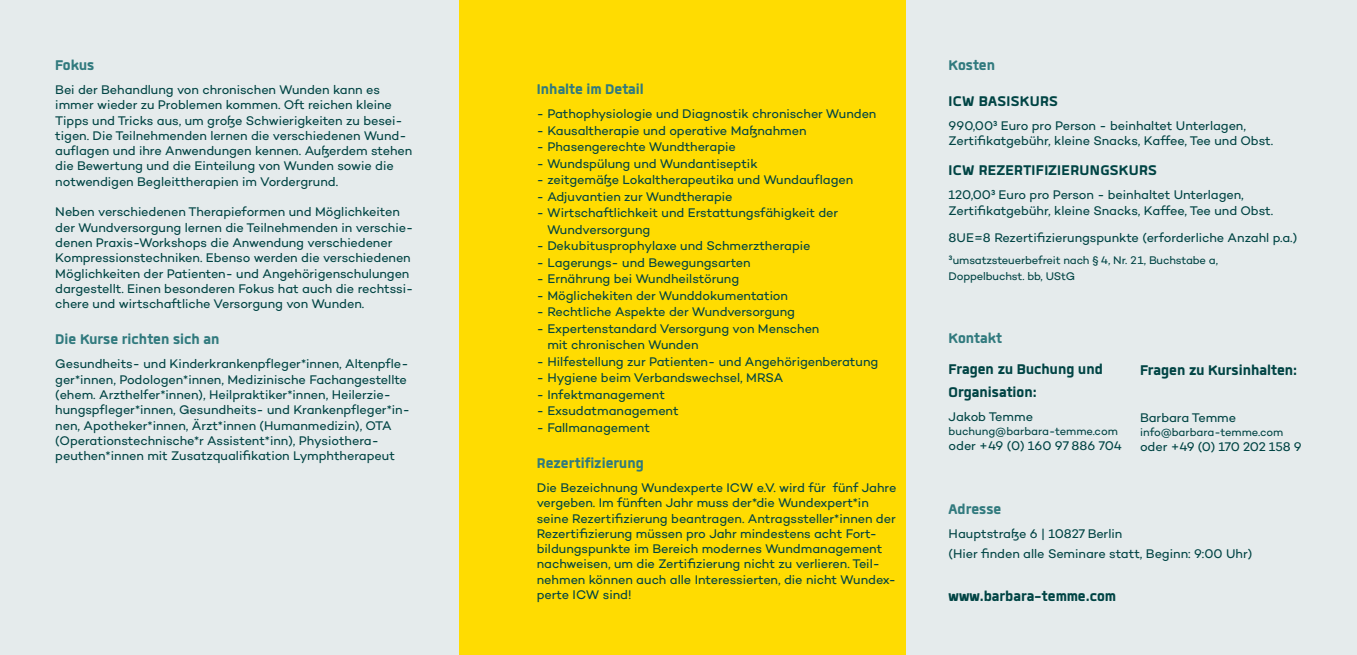
<style>
.page{position:relative;width:1357px;height:655px;background:#fff}
.page>*{position:absolute;margin:0;border:0;box-sizing:border-box;transform-origin:0 0}
.t1{font:800 19.5px/23.4px "Quan";color:#044}
.t2{font:800 19.5px "Quan";color:#317a7e}
.t3{font:12.75px/15.3px "Campton";letter-spacing:-.005em;color:#044}
.t4{font:11.25px/16.2px "Campton";letter-spacing:-.01em;color:#044}
</style>
<div class="page">
<div style="left:0;top:0;width:1356px;height:655px;background:#e5ebec"></div>
<div style="left:459px;top:0;width:447px;height:655px;background:#ffdc01"></div>
<h1 class="t2" style="left:55px;top:56px;width:41px">Fokus</h1>
<p class="t3" style="left:55px;top:82px;width:358px">Bei der Behandlung von chronischen Wunden kann es immer wieder zu Problemen kommen. Oft reichen kleine Tipps und Tricks aus, um große Schwierigkeiten zu besei&shy;tigen. Die Teilnehmenden lernen die verschiedenen Wund&shy;auflagen und ihre Anwendungen kennen. Außerdem stehen die Bewertung und die Einteilung von Wunden sowie die notwendigen Begleittherapien im Vordergrund.</p>
<p class="t3" style="left:55px;top:204px;width:359px">Neben verschiedenen Therapieformen und Möglichkeiten der Wundversorgung lernen die Teilnehmenden in verschie&shy;denen Praxis-Workshops die Anwendung verschiedener Kompressionstechniken. Ebenso werden die verschiedenen Möglichkeiten der Patienten- und Angehörigenschulungen dargestellt. Einen besonderen Fokus hat auch die rechtssi&shy;chere und wirtschaftliche Versorgung von Wunden.</p>
<h1 class="t2" style="left:55px;top:330px;width:166px">Die Kurse richten sich an</h1>
<p class="t3" style="left:55px;top:356px;width:356px">Gesundheits- und Kinderkrankenpfleger*innen, Altenpfle&shy;ger*innen, Podologen*innen, Medizinische Fachangestellte (ehem. Arzthelfer*innen), Heilpraktiker*innen, Heilerzie&shy;hungspfleger*innen, Gesundheits- und Krankenpfleger*in&shy;nen, Apotheker*innen, Ärzt*innen (Humanmedizin), OTA (Operationstechnische*r Assistent*inn), Physiothera&shy;peuthen*innen mit Zusatzqualifikation Lymphtherapeut</p>
<h1 class="t2" style="left:537px;top:80px;width:108px">Inhalte im Detail</h1>
<p class="t3" style="left:537px;top:106px;width:341px">- Pathophysiologie und Diagnostik chronischer Wunden</p>
<p class="t3" style="left:537px;top:122px;width:271px">- Kausaltherapie und operative Maßnahmen</p>
<p class="t3" style="left:537px;top:139px;width:200px">- Phasengerechte Wundtherapie</p>
<p class="t3" style="left:537px;top:155px;width:222px">- Wundspülung und Wundantiseptik</p>
<p class="t3" style="left:537px;top:172px;width:318px">- zeitgemäße Lokaltherapeutika und Wundauflagen</p>
<p class="t3" style="left:537px;top:188px;width:197px">- Adjuvantien zur Wundtherapie</p>
<p class="t3" style="left:547px;top:204px;width:293px;line-height:16.5px;text-indent:-10px">- Wirtschaftlichkeit und Erstattungsfähigkeit der<br>Wundversorgung</p>
<p class="t3" style="left:537px;top:238px;width:275px">- Dekubitusprophylaxe und Schmerztherapie</p>
<p class="t3" style="left:537px;top:254px;width:215px">- Lagerungs- und Bewegungsarten</p>
<p class="t3" style="left:537px;top:271px;width:204px">- Ernährung bei Wundheilstörung</p>
<p class="t3" style="left:537px;top:287px;width:253px">- Möglichekiten der Wunddokumentation</p>
<p class="t3" style="left:537px;top:304px;width:260px">- Rechtliche Aspekte der Wundversorgung</p>
<p class="t3" style="left:547px;top:320px;width:273px;line-height:16.5px;text-indent:-11px">- Expertenstandard Versorgung von Menschen mit chronischen Wunden</p>
<p class="t3" style="left:537px;top:353px;width:343px">- Hilfestellung zur Patienten- und Angehörigenberatung</p>
<p class="t3" style="left:537px;top:370px;width:248px">- Hygiene beim Verbandswechsel, MRSA</p>
<p class="t3" style="left:537px;top:386px;width:130px">- Infektmanagement</p>
<p class="t3" style="left:537px;top:403px;width:143px">- Exsudatmanagement</p>
<p class="t3" style="left:537px;top:419px;width:115px">- Fallmanagement</p>
<h1 class="t2" style="left:537px;top:454px;width:109px">Rezertifizierung</h1>
<p class="t3" style="left:537px;top:480px;width:361px">Die Bezeichnung Wundexperte ICW e.V. wird für fünf Jahre vergeben. Im fünften Jahr muss der*die Wundexpert*in seine Rezertifizierung beantragen. Antragssteller*innen der Rezertifizierung müssen pro Jahr mindestens acht Fort&shy;bildungspunkte im Bereich modernes Wundmanagement nachweisen, um die Zertifizierung nicht zu verlieren. Teil&shy;nehmen können auch alle Interessierten, die nicht Wundex&shy;perte ICW sind!</p>
<h1 class="t2" style="left:948px;top:56px;width:48px">Kosten</h1>
<h1 class="t1" style="left:948px;top:89px;width:111px">ICW BASISKURS</h1>
<p class="t3" style="left:948px;top:118px;width:326px">990,00<sup>3</sup> Euro pro Person - beinhaltet Unterlagen,<br>Zertifikatgebühr, kleine Snacks, Kaffee, Tee und Obst.</p>
<h1 class="t1" style="left:948px;top:159px;width:210px">ICW REZERTIFIZIERUNGSKURS</h1>
<p class="t3" style="left:948px;top:187px;width:326px">120,00<sup>3</sup> Euro pro Person - beinhaltet Unterlagen,<br>Zertifikatgebühr, kleine Snacks, Kaffee, Tee und Obst.</p>
<p class="t3" style="left:948px;top:229px;width:350px">8UE=8 Rezertifizierungspunkte (erforderliche Anzahl p.a.)</p>
<p class="t4" style="left:948px;top:252px;width:271px"><sup>3</sup>umsatzsteuerbefreit nach § 4, Nr. 21, Buchstabe a,<br>Doppelbuchst. bb, UStG</p>
<h1 class="t2" style="left:948px;top:329px;width:55px">Kontakt</h1>
<h1 class="t1" style="left:948px;top:357px;width:156px">Fragen zu Buchung und<br>Organisation:</h1>
<p class="t3" style="left:948px;top:409px;width:86px">Jakob Temme</p>
<p class="t4" style="left:948px;top:423px;width:171px">buchung@barbara-temme.com</p>
<p class="t3" style="left:948px;top:438px;width:175px">oder +49 (0) 160 97 886 704</p>
<h1 class="t1" style="left:1140px;top:358px;width:159px">Fragen zu Kursinhalten:</h1>
<p class="t3" style="left:1140px;top:410px;width:98px">Barbara Temme</p>
<p class="t4" style="left:1140px;top:423px;width:145px">info@barbara-temme.com</p>
<p class="t3" style="left:1140px;top:438px;width:163px">oder +49 (0) 170 202 158 9</p>
<h1 class="t2" style="left:948px;top:500px;width:54px">Adresse</h1>
<p class="t3" style="left:948px;top:524px;width:305px;line-height:19.5px">Hauptstraße 6 | 10827 Berlin<br>(Hier finden alle Seminare statt, Beginn: 9:00 Uhr)</p>
<h1 class="t1" style="left:948px;top:584px;width:169px">www.barbara-temme.com</h1>
</div>
